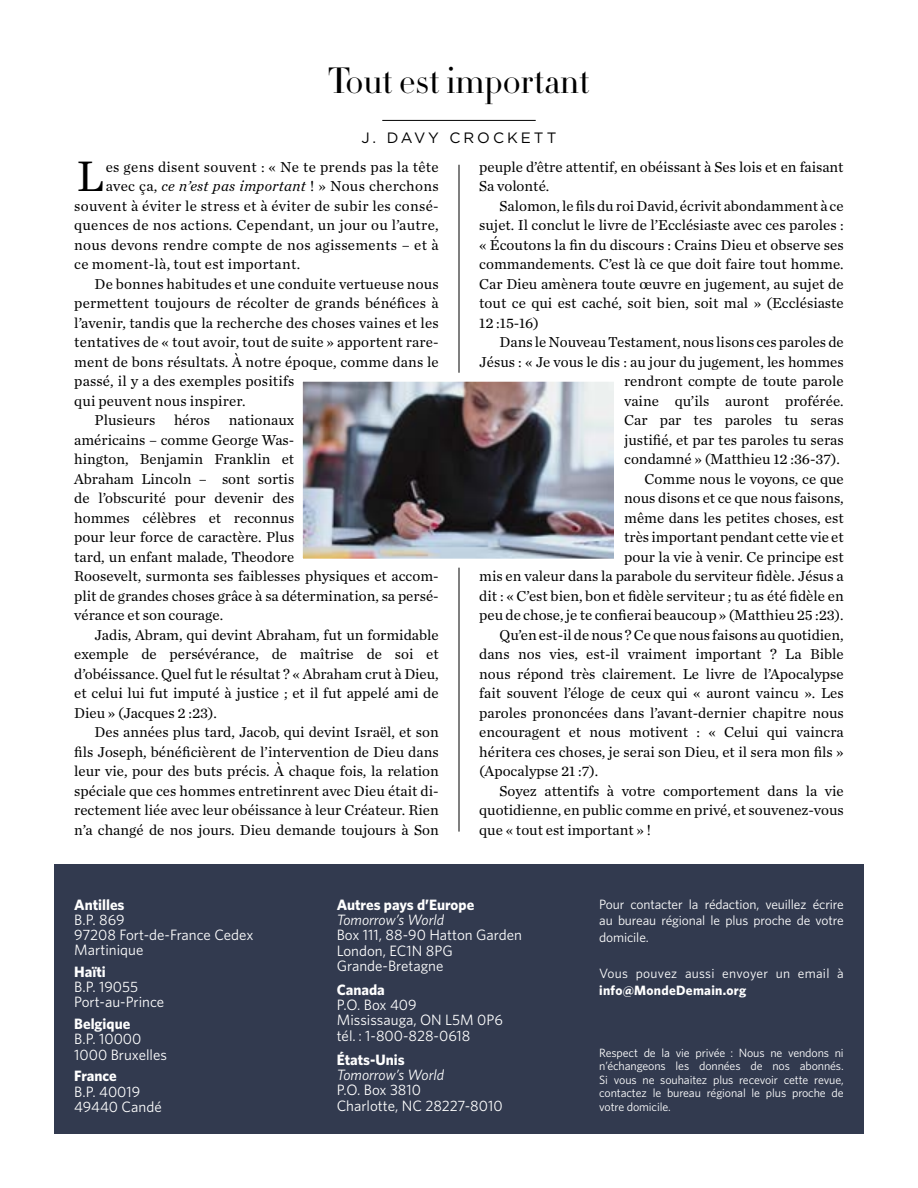
<style>
.page{position:relative;width:918px;height:1188px;background:#fff}
.page>*{position:absolute;margin:0;border:0;box-sizing:border-box;transform-origin:0 0}
.t1{font:44.7px "Chronicle Text G1";color:#000}
.t2{font:300 36px "HTF Didot L24";color:#000}
.t3{font:15px/19.5px "Chronicle Text G1";color:#000}
.t4{font:15px "Chronicle Text G1";letter-spacing:.02em;color:#000}
.t5{font:15px/15.1px "Whitney";color:#fff}
.t6{font:700 15px "Whitney";color:#fff}
.t7{font:italic 15px "Whitney";color:#fff}
.t8{font:15px "Gotham";letter-spacing:.2em;color:#000}
.t9{font:13.5px/16.5px "Whitney";letter-spacing:-.01em;color:#fff;text-align:justify}
.t10{font:13.5px "Whitney";letter-spacing:.02em;color:#fff}
.t11{font:700 13.5px "Whitney";letter-spacing:.02em;color:#fff}
.t12{font:12px/13.5px "Whitney";letter-spacing:-.01em;color:#fff;text-align:justify}
.s1{font-style:italic}
</style>
<div class="page">
<div style="left:54px;top:864px;width:810px;height:270px;background:#323a4f"></div>
<hr style="left:459px;top:165px;width:1px;height:667px;background:#000">
<hr style="left:382px;top:120px;width:154px;height:1px;background:#000">
<img style="left:304px;top:383px;width:310px;height:175px">
<div style="left:294px;top:373px;width:330px;height:195px;border:9px solid #fff"></div>
<h2 class="t2" style="left:328px;top:55px;width:263px">Tout est important</h2>
<p class="t8" style="left:362px;top:128px;width:196px">J. DAVY CROCKETT</p>
<h1 class="t1" style="left:77px;top:143px;width:29px">L</h1>
<p class="t4" style="left:106px;top:155px;width:335px">es gens disent souvent : « Ne te prends pas la tête</p>
<p class="t4" style="left:106px;top:175px;width:334px">avec ça, <span class="s1">ce n’est pas important</span> ! » Nous cherchons</p>
<p class="t4" style="left:74px;top:194px;width:366px">souvent à éviter le stress et à éviter de subir les consé-</p>
<p class="t4" style="left:74px;top:214px;width:366px">quences de nos actions. Cependant, un jour ou l’autre,</p>
<p class="t4" style="left:74px;top:233px;width:366px">nous devons rendre compte de nos agissements – et à</p>
<p class="t4" style="left:74px;top:253px;width:227px">ce moment-là, tout est important.</p>
<p class="t3" style="left:95px;top:273px;width:346px">De bonnes habitudes et une conduite vertueuse nous</p>
<p class="t3" style="left:74px;top:293px;width:366px">permettent toujours de récolter de grands bénéfices à</p>
<p class="t3" style="left:74px;top:312px;width:366px">l’avenir, tandis que la recherche des choses vaines et les</p>
<p class="t3" style="left:74px;top:332px;width:366px">tentatives de « tout avoir, tout de suite » apportent rare-</p>
<p class="t3" style="left:74px;top:351px;width:366px">ment de bons résultats. À notre époque, comme dans le</p>
<p class="t3" style="left:74px;top:371px;width:222px">passé, il y a des exemples positifs</p>
<p class="t3" style="left:74px;top:390px;width:173px">qui peuvent nous inspirer.</p>
<p class="t3" style="left:95px;top:410px;width:201px">Plusieurs héros nationaux</p>
<p class="t3" style="left:74px;top:429px;width:222px">américains – comme George Was-</p>
<p class="t3" style="left:74px;top:449px;width:222px">hington, Benjamin Franklin et</p>
<p class="t3" style="left:74px;top:468px;width:222px">Abraham Lincoln – sont sortis</p>
<p class="t3" style="left:74px;top:488px;width:222px">de l’obscurité pour devenir des</p>
<p class="t3" style="left:74px;top:507px;width:222px">hommes célèbres et reconnus</p>
<p class="t3" style="left:74px;top:527px;width:222px">pour leur force de caractère. Plus</p>
<p class="t3" style="left:74px;top:546px;width:222px">tard, un enfant malade, Theodore</p>
<p class="t3" style="left:74px;top:566px;width:366px">Roosevelt, surmonta ses faiblesses physiques et accom-</p>
<p class="t3" style="left:74px;top:585px;width:366px">plit de grandes choses grâce à sa détermination, sa persé-</p>
<p class="t3" style="left:74px;top:605px;width:150px">vérance et son courage.</p>
<p class="t3" style="left:95px;top:624px;width:346px">Jadis, Abram, qui devint Abraham, fut un formidable</p>
<p class="t3" style="left:74px;top:644px;width:366px">exemple de persévérance, de maîtrise de soi et</p>
<p class="t3" style="left:74px;top:663px;width:366px">d’obéissance. Quel fut le résultat ? « Abraham crut à Dieu,</p>
<p class="t3" style="left:74px;top:683px;width:366px">et celui lui fut imputé à justice ; et il fut appelé ami de</p>
<p class="t3" style="left:74px;top:702px;width:144px">Dieu » (Jacques 2 :23).</p>
<p class="t3" style="left:95px;top:722px;width:346px">Des années plus tard, Jacob, qui devint Israël, et son</p>
<p class="t3" style="left:74px;top:741px;width:366px">fils Joseph, bénéficièrent de l’intervention de Dieu dans</p>
<p class="t3" style="left:74px;top:761px;width:366px">leur vie, pour des buts précis. À chaque fois, la relation</p>
<p class="t3" style="left:74px;top:780px;width:366px">spéciale que ces hommes entretinrent avec Dieu était di-</p>
<p class="t3" style="left:74px;top:800px;width:366px">rectement liée avec leur obéissance à leur Créateur. Rien</p>
<p class="t3" style="left:74px;top:819px;width:366px">n’a changé de nos jours. Dieu demande toujours à Son</p>
<p class="t3" style="left:479px;top:156px;width:366px">peuple d’être attentif, en obéissant à Ses lois et en faisant<br>Sa volonté.</p>
<p class="t3" style="left:479px;top:195px;width:366px;text-align:justify;text-indent:20px">Salomon, le fils du roi David, écrivit abondamment à ce sujet. Il conclut le livre de l’Ecclésiaste avec ces paroles : « Écoutons la fin du discours : Crains Dieu et observe ses commandements. C’est là ce que doit faire tout homme.<br>Car Dieu amènera toute œuvre en jugement, au sujet de tout ce qui est caché, soit bien, soit mal » (Ecclésiaste 12 :15-16)</p>
<p class="t3" style="left:500px;top:332px;width:346px">Dans le Nouveau Testament, nous lisons ces paroles de</p>
<p class="t3" style="left:479px;top:351px;width:366px">Jésus : « Je vous le dis : au jour du jugement, les hommes</p>
<p class="t3" style="left:624px;top:371px;width:221px">rendront compte de toute parole</p>
<p class="t3" style="left:624px;top:390px;width:221px">vaine qu’ils auront proférée.</p>
<p class="t3" style="left:624px;top:410px;width:221px">Car par tes paroles tu seras</p>
<p class="t3" style="left:624px;top:429px;width:221px">justifié, et par tes paroles tu seras</p>
<p class="t3" style="left:624px;top:449px;width:217px">condamné » (Matthieu 12 :36-37).</p>
<p class="t3" style="left:645px;top:468px;width:201px">Comme nous le voyons, ce que</p>
<p class="t3" style="left:624px;top:488px;width:221px">nous disons et ce que nous faisons,</p>
<p class="t3" style="left:624px;top:507px;width:221px">même dans les petites choses, est</p>
<p class="t3" style="left:624px;top:527px;width:221px">très important pendant cette vie et</p>
<p class="t3" style="left:624px;top:546px;width:221px">pour la vie à venir. Ce principe est</p>
<p class="t3" style="left:479px;top:566px;width:366px">mis en valeur dans la parabole du serviteur fidèle. Jésus a</p>
<p class="t3" style="left:479px;top:585px;width:366px">dit : « C’est bien, bon et fidèle serviteur ; tu as été fidèle en</p>
<p class="t3" style="left:479px;top:605px;width:366px">peu de chose, je te confierai beaucoup » (Matthieu 25 :23).</p>
<p class="t3" style="left:500px;top:624px;width:346px">Qu’en est-il de nous ? Ce que nous faisons au quotidien,</p>
<p class="t3" style="left:479px;top:644px;width:366px">dans nos vies, est-il vraiment important ? La Bible</p>
<p class="t3" style="left:479px;top:663px;width:366px">nous répond très clairement. Le livre de l’Apocalypse</p>
<p class="t3" style="left:479px;top:683px;width:366px">fait souvent l’éloge de ceux qui « auront vaincu ». Les</p>
<p class="t3" style="left:479px;top:702px;width:366px">paroles prononcées dans l’avant-dernier chapitre nous</p>
<p class="t3" style="left:479px;top:722px;width:366px">encouragent et nous motivent : « Celui qui vaincra</p>
<p class="t3" style="left:479px;top:741px;width:366px">héritera ces choses, je serai son Dieu, et il sera mon fils »</p>
<p class="t3" style="left:479px;top:761px;width:121px">(Apocalypse 21 :7).</p>
<p class="t3" style="left:500px;top:780px;width:346px">Soyez attentifs à votre comportement dans la vie</p>
<p class="t3" style="left:479px;top:800px;width:366px">quotidienne, en public comme en privé, et souvenez-vous</p>
<p class="t3" style="left:479px;top:819px;width:173px">que « tout est important » !</p>
<p class="t6" style="left:74px;top:894px;width:52px">Antilles</p>
<p class="t5" style="left:74px;top:912px;width:181px">B.P. 869<br>97208 Fort-de-France Cedex<br>Martinique</p>
<p class="t6" style="left:74px;top:962px;width:33px">Haïti</p>
<p class="t5" style="left:74px;top:979px;width:91px">B.P. 19055<br>Port-au-Prince</p>
<p class="t6" style="left:74px;top:1014px;width:58px">Belgique</p>
<p class="t5" style="left:74px;top:1031px;width:94px">B.P. 10000<br>1000 Bruxelles</p>
<p class="t6" style="left:74px;top:1066px;width:44px">France</p>
<p class="t5" style="left:74px;top:1083px;width:89px">B.P. 40019<br>49440 Candé</p>
<p class="t6" style="left:337px;top:894px;width:139px">Autres pays d’Europe</p>
<p class="t7" style="left:337px;top:910px;width:109px">Tomorrow’s World</p>
<p class="t5" style="left:337px;top:927px;width:187px">Box 111, 88-90 Hatton Garden<br>London, EC1N 8PG<br>Grande-Bretagne</p>
<p class="t6" style="left:337px;top:980px;width:50px">Canada</p>
<p class="t5" style="left:337px;top:997px;width:168px">P.O. Box 409<br>Mississauga, ON L5M 0P6 tél. : 1-800-828-0618</p>
<p class="t6" style="left:337px;top:1049px;width:70px">États-Unis</p>
<p class="t7" style="left:337px;top:1065px;width:109px">Tomorrow’s World</p>
<p class="t5" style="left:337px;top:1082px;width:167px">P.O. Box 3810<br>Charlotte, NC 28227-8010</p>
<p class="t9" style="left:599px;top:895px;width:246px">Pour contacter la rédaction, veuillez écrire au bureau régional le plus proche de votre domicile.</p>
<p class="t10" style="left:599px;top:965px;width:246px">Vous pouvez aussi envoyer un email à</p>
<p class="t11" style="left:599px;top:981px;width:149px">info@MondeDemain.org</p>
<p class="t12" style="left:599px;top:1046px;width:246px">Respect de la vie privée : Nous ne vendons ni n’échangeons les données de nos abonnés.<br>Si vous ne souhaitez plus recevoir cette revue, contactez le bureau régional le plus proche de votre domicile.</p>
</div>
